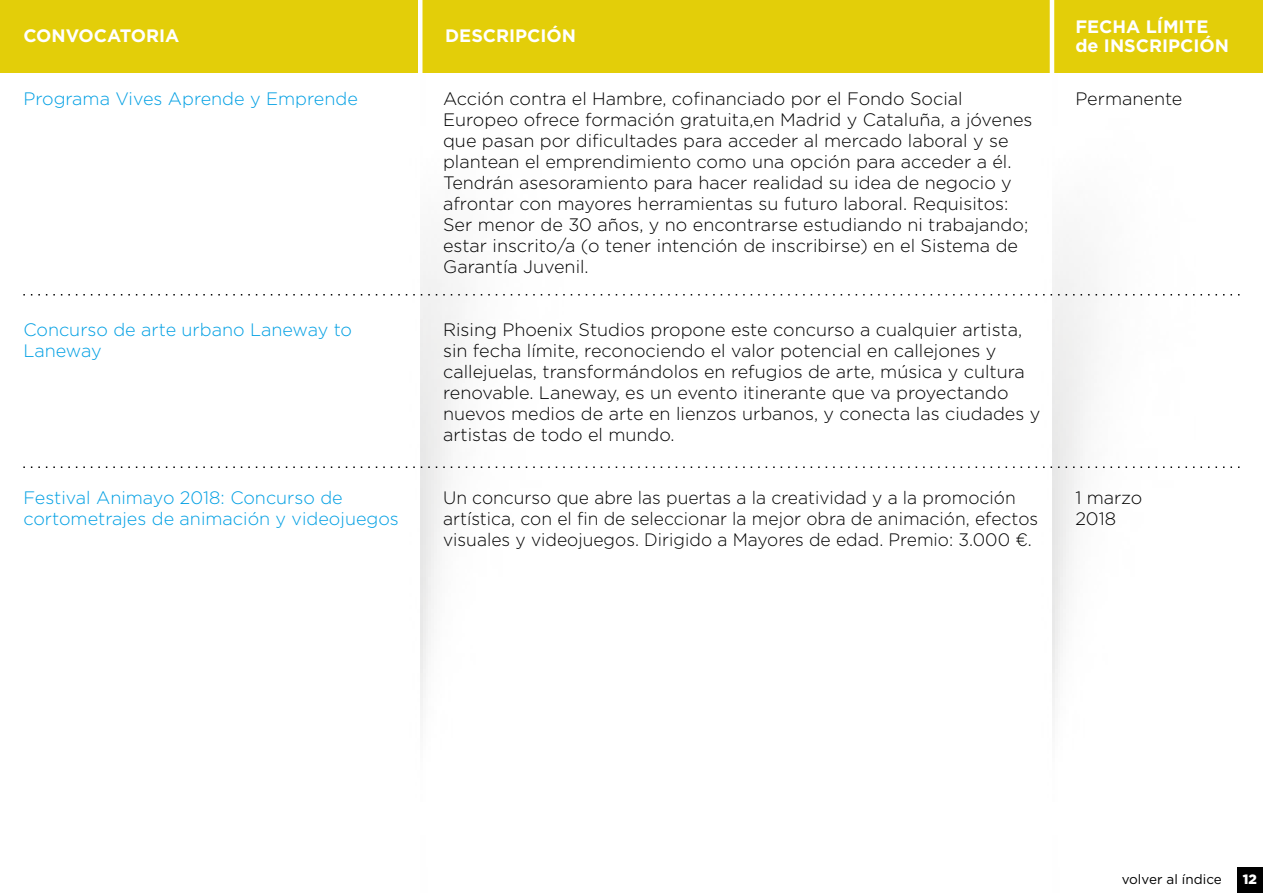
<style>
.page{position:relative;width:1263px;height:893px;background:#fff}
.page>*{position:absolute;margin:0;border:0;box-sizing:border-box;transform-origin:0 0}
.t1{font:300 18px/21px "Gotham";color:#000}
.t2{font:300 18px/21px "Gotham";color:#009fe3}
.t3{font:700 18px/19.5px "Gotham";color:#fff}
.t4{font:13.5px "Gotham";color:#000}
.t5{font:900 13.5px "Gotham";color:#fff}
</style>
<div class="page">
<img style="left:348px;top:72px;width:222px;height:638px">
<img style="left:981px;top:72px;width:221px;height:638px">
<div style="left:0;top:0;width:1263px;height:72px;background:#e3ce09"></div>
<hr style="left:1050px;top:0;width:4px;height:74px;background:#fff">
<hr style="left:418px;top:0;width:4px;height:74px;background:#fff">
<div style="left:1237px;top:867px;width:26px;height:26px;background:#000"></div>
<svg style="left:23px;top:294px;width:1216px;height:2px"></svg>
<svg style="left:23px;top:466px;width:1216px;height:2px"></svg>
<p class="t3" style="left:23px;top:26px;width:158px">CONVOCATORIA</p>
<p class="t3" style="left:445px;top:26px;width:132px">DESCRIPCIÓN</p>
<p class="t3" style="left:1075px;top:17px;width:155px">FECHA LÍMITE de INSCRIPCIÓN</p>
<p class="t2" style="left:23px;top:88px;width:336px">Programa Vives Aprende y Emprende</p>
<p class="t1" style="left:443px;top:88px;width:591px">Acción contra el Hambre, cofinanciado por el Fondo Social Europeo ofrece formación gratuita,en Madrid y Cataluña, a jóvenes que pasan por dificultades para acceder al mercado laboral y se plantean el emprendimiento como una opción para acceder a él.<br>Tendrán asesoramiento para hacer realidad su idea de negocio y afrontar con mayores herramientas su futuro laboral. Requisitos:<br>Ser menor de 30 años, y no encontrarse estudiando ni trabajando; estar inscrito/a (o tener intención de inscribirse) en el Sistema de Garantía Juvenil.</p>
<p class="t1" style="left:1075px;top:88px;width:109px">Permanente</p>
<p class="t2" style="left:23px;top:319px;width:330px">Concurso de arte urbano Laneway to<br>Laneway</p>
<p class="t1" style="left:443px;top:319px;width:599px">Rising Phoenix Studios propone este concurso a cualquier artista, sin fecha límite, reconociendo el valor potencial en callejones y callejuelas, transformándolos en refugios de arte, música y cultura renovable. Laneway, es un evento itinerante que va proyectando nuevos medios de arte en lienzos urbanos, y conecta las ciudades y artistas de todo el mundo.</p>
<p class="t2" style="left:23px;top:487px;width:377px">Festival Animayo 2018: Concurso de cortometrajes de animación y videojuegos</p>
<p class="t1" style="left:443px;top:487px;width:597px">Un concurso que abre las puertas a la creatividad y a la promoción artística, con el fin de seleccionar la mejor obra de animación, efectos visuales y videojuegos. Dirigido a Mayores de edad. Premio: 3.000 €.</p>
<p class="t1" style="left:1075px;top:487px;width:69px">1 marzo<br>2018</p>
<p class="t4" style="left:1122px;top:870px;width:102px">volver al índice</p>
<p class="t5" style="left:1243px;top:869px;width:16px">12</p>
</div>
